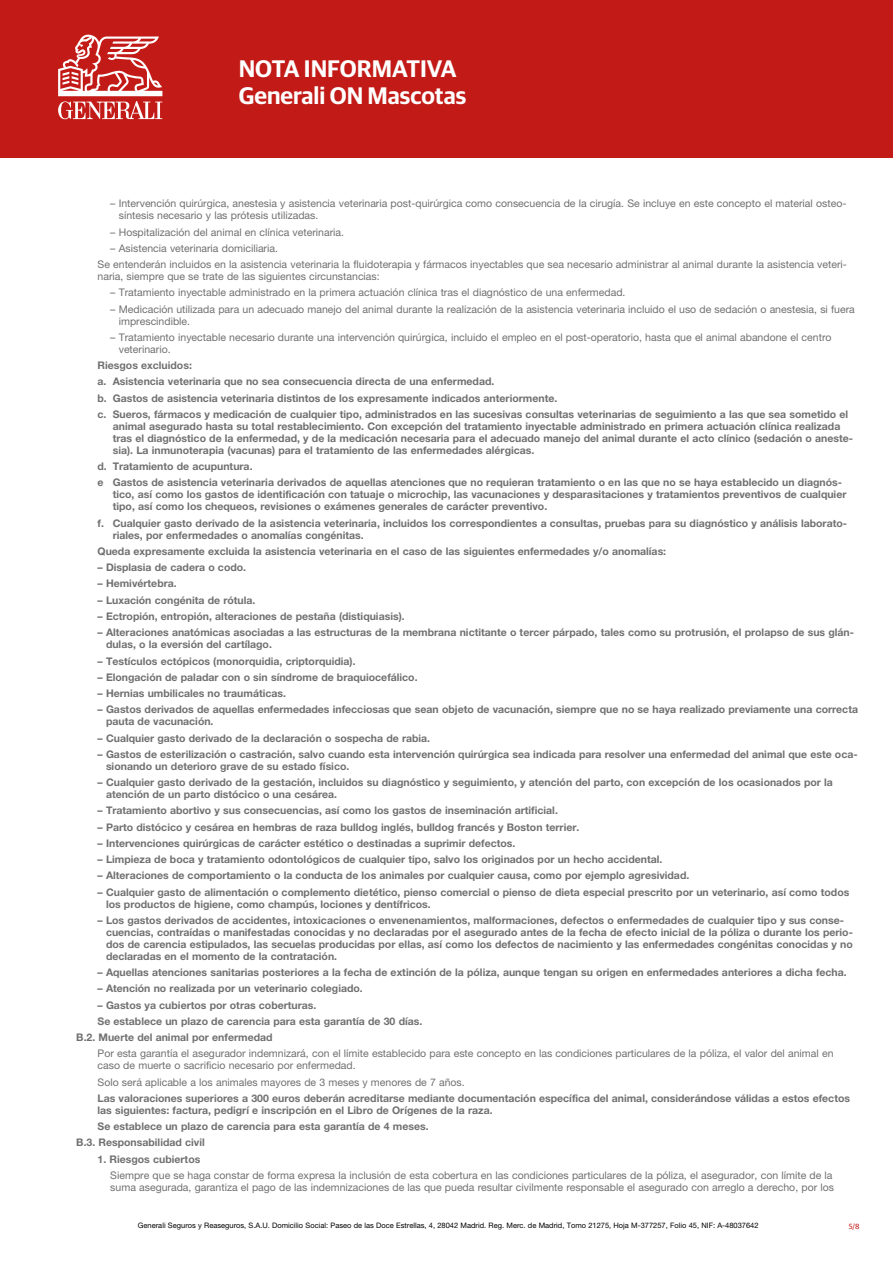
<style>
.page{position:relative;width:893px;height:1263px;background:#fff}
.page>*{position:absolute;margin:0;border:0;box-sizing:border-box;transform-origin:0 0}
.t1{font:600 24px/27px "Guardian Sans";color:#fff}
.t2{font:700 10.5px/12px "Helvetica Neue LT Std";color:#707070}
.t3{font:10.5px/12px "Helvetica Neue LT Std";color:#707070}
.t4{font:7.5px "Helvetica Neue LT Std";color:#000}
.t5{font:7.5px "Guardian Sans";color:#c21b17}
</style>
<div class="page">
<div style="left:0;top:0;width:893px;height:157px;background:#c21b17"></div>
<svg style="left:58px;top:34px;width:104px;height:85px"></svg>
<h1 class="t1" style="left:239px;top:54px;width:229px">NOTA INFORMATIVA<br>Generali ON Mascotas</h1>
<p class="t3" style="left:119px;top:197px;width:729px;text-indent:-8px">– Intervención quirúrgica, anestesia y asistencia veterinaria post-quirúrgica como consecuencia de la cirugía. Se incluye en este concepto el material osteo&shy;síntesis necesario y las prótesis utilizadas.</p>
<p class="t3" style="left:110px;top:226px;width:235px">– Hospitalización del animal en clínica veterinaria.</p>
<p class="t3" style="left:98px;top:240px;width:751px;line-height:16.2px;text-indent:13px">– Asistencia veterinaria domiciliaria.<br>Se entenderán incluidos en la asistencia veterinaria la fluidoterapia y fármacos inyectables que sea necesario administrar al animal durante la asistencia veteri-</p>
<p class="t3" style="left:98px;top:270px;width:284px">naria, siempre que se trate de las siguientes circunstancias:</p>
<p class="t3" style="left:110px;top:286px;width:517px">– Tratamiento inyectable administrado en la primera actuación clínica tras el diagnóstico de una enfermedad.</p>
<p class="t3" style="left:119px;top:303px;width:738px;text-indent:-8px">– Medicación utilizada para un adecuado manejo del animal durante la realización de la asistencia veterinaria incluido el uso de sedación o anestesia, si fuera imprescindible.</p>
<p class="t3" style="left:119px;top:331px;width:714px;text-indent:-8px">– Tratamiento inyectable necesario durante una intervención quirúrgica, incluido el empleo en el post-operatorio, hasta que el animal abandone el centro veterinario.</p>
<p class="t2" style="left:98px;top:357px;width:752px;line-height:16.2px">Riesgos excluidos:<br>a. Asistencia veterinaria que no sea consecuencia directa de una enfermedad.<br>b. Gastos de asistencia veterinaria distintos de los expresamente indicados anteriormente.<br>c. Sueros, fármacos y medicación de cualquier tipo, administrados en las sucesivas consultas veterinarias de seguimiento a las que sea sometido el</p>
<p class="t2" style="left:113px;top:420px;width:742px">animal asegurado hasta su total restablecimiento. Con excepción del tratamiento inyectable administrado en primera actuación clínica realizada tras el diagnóstico de la enfermedad, y de la medicación necesaria para el adecuado manejo del animal durante el acto clínico (sedación o aneste&shy;sia). La inmunoterapia (vacunas) para el tratamiento de las enfermedades alérgicas.</p>
<p class="t2" style="left:98px;top:458px;width:746px;line-height:16.2px">d. Tratamiento de acupuntura.<br>e Gastos de asistencia veterinaria derivados de aquellas atenciones que no requieran tratamiento o en las que no se haya establecido un diagnós-</p>
<p class="t2" style="left:113px;top:488px;width:735px">tico, así como los gastos de identificación con tatuaje o microchip, las vacunaciones y desparasitaciones y tratamientos preventivos de cualquier tipo, así como los chequeos, revisiones o exámenes generales de carácter preventivo.</p>
<p class="t2" style="left:113px;top:517px;width:736px;text-indent:-15px">f. Cualquier gasto derivado de la asistencia veterinaria, incluidos los correspondientes a consultas, pruebas para su diagnóstico y análisis laborato&shy;riales, por enfermedades o anomalías congénitas.</p>
<p class="t2" style="left:98px;top:545px;width:570px">Queda expresamente excluida la asistencia veterinaria en el caso de las siguientes enfermedades y/o anomalías:</p>
<p class="t2" style="left:98px;top:561px;width:150px">– Displasia de cadera o codo.</p>
<p class="t2" style="left:98px;top:577px;width:81px">– Hemivértebra.</p>
<p class="t2" style="left:98px;top:594px;width:159px">– Luxación congénita de rótula.</p>
<p class="t2" style="left:98px;top:610px;width:309px">– Ectropión, entropión, alteraciones de pestaña (distiquiasis).</p>
<p class="t2" style="left:106px;top:626px;width:750px;text-indent:-8px">– Alteraciones anatómicas asociadas a las estructuras de la membrana nictitante o tercer párpado, tales como su protrusión, el prolapso de sus glán&shy;dulas, o la eversión del cartílago.</p>
<p class="t2" style="left:98px;top:654px;width:260px">– Testículos ectópicos (monorquidia, criptorquidia).</p>
<p class="t2" style="left:98px;top:671px;width:322px">– Elongación de paladar con o sin síndrome de braquiocefálico.</p>
<p class="t2" style="left:98px;top:687px;width:190px">– Hernias umbilicales no traumáticas.</p>
<p class="t2" style="left:106px;top:703px;width:753px;text-indent:-8px">– Gastos derivados de aquellas enfermedades infecciosas que sean objeto de vacunación, siempre que no se haya realizado previamente una correcta pauta de vacunación.</p>
<p class="t2" style="left:98px;top:731px;width:334px">– Cualquier gasto derivado de la declaración o sospecha de rabia.</p>
<p class="t2" style="left:106px;top:748px;width:753px;text-indent:-8px">– Gastos de esterilización o castración, salvo cuando esta intervención quirúrgica sea indicada para resolver una enfermedad del animal que este oca&shy;sionando un deterioro grave de su estado físico.</p>
<p class="t2" style="left:106px;top:776px;width:728px;text-indent:-8px">– Cualquier gasto derivado de la gestación, incluidos su diagnóstico y seguimiento, y atención del parto, con excepción de los ocasionados por la atención de un parto distócico o una cesárea.</p>
<p class="t2" style="left:98px;top:804px;width:462px">– Tratamiento abortivo y sus consecuencias, así como los gastos de inseminación artificial.</p>
<p class="t2" style="left:98px;top:820px;width:483px">– Parto distócico y cesárea en hembras de raza bulldog inglés, bulldog francés y Boston terrier.</p>
<p class="t2" style="left:98px;top:837px;width:419px">– Intervenciones quirúrgicas de carácter estético o destinadas a suprimir defectos.</p>
<p class="t2" style="left:98px;top:853px;width:566px">– Limpieza de boca y tratamiento odontológicos de cualquier tipo, salvo los originados por un hecho accidental.</p>
<p class="t2" style="left:98px;top:869px;width:593px">– Alteraciones de comportamiento o la conducta de los animales por cualquier causa, como por ejemplo agresividad.</p>
<p class="t2" style="left:106px;top:886px;width:745px;text-indent:-8px">– Cualquier gasto de alimentación o complemento dietético, pienso comercial o pienso de dieta especial prescrito por un veterinario, así como todos los productos de higiene, como champús, lociones y dentífricos.</p>
<p class="t2" style="left:106px;top:914px;width:748px;text-indent:-8px">– Los gastos derivados de accidentes, intoxicaciones o envenenamientos, malformaciones, defectos o enfermedades de cualquier tipo y sus conse&shy;cuencias, contraídas o manifestadas conocidas y no declaradas por el asegurado antes de la fecha de efecto inicial de la póliza o durante los perio&shy;dos de carencia estipulados, las secuelas producidas por ellas, así como los defectos de nacimiento y las enfermedades congénitas conocidas y no declaradas en el momento de la contratación.</p>
<p class="t2" style="left:98px;top:966px;width:751px">– Aquellas atenciones sanitarias posteriores a la fecha de extinción de la póliza, aunque tengan su origen en enfermedades anteriores a dicha fecha.</p>
<p class="t2" style="left:98px;top:982px;width:267px">– Atención no realizada por un veterinario colegiado.</p>
<p class="t2" style="left:98px;top:999px;width:220px">– Gastos ya cubiertos por otras coberturas.</p>
<p class="t2" style="left:98px;top:1015px;width:326px">Se establece un plazo de carencia para esta garantía de 30 días.</p>
<p class="t2" style="left:76px;top:1031px;width:198px">B.2. Muerte del animal por enfermedad</p>
<p class="t3" style="left:98px;top:1047px;width:737px">Por esta garantía el asegurador indemnizará, con el límite establecido para este concepto en las condiciones particulares de la póliza, el valor del animal en caso de muerte o sacrificio necesario por enfermedad.</p>
<p class="t3" style="left:98px;top:1076px;width:369px">Solo será aplicable a los animales mayores de 3 meses y menores de 7 años.</p>
<p class="t2" style="left:98px;top:1092px;width:754px">Las valoraciones superiores a 300 euros deberán acreditarse mediante documentación específica del animal, considerándose válidas a estos efectos las siguientes: factura, pedigrí e inscripción en el Libro de Orígenes de la raza.</p>
<p class="t2" style="left:76px;top:1118px;width:354px;line-height:16.2px;text-indent:21px">Se establece un plazo de carencia para esta garantía de 4 meses.<br>B.3. Responsabilidad civil</p>
<p class="t2" style="left:98px;top:1153px;width:104px">1. Riesgos cubiertos</p>
<p class="t3" style="left:110px;top:1169px;width:725px">Siempre que se haga constar de forma expresa la inclusión de esta cobertura en las condiciones particulares de la póliza, el asegurador, con límite de la suma asegurada, garantiza el pago de las indemnizaciones de las que pueda resultar civilmente responsable el asegurado con arreglo a derecho, por los</p>
<p class="t4" style="left:138px;top:1221px;width:622px">Generali Seguros y Reaseguros, S.A.U. Domicilio Social: Paseo de las Doce Estrellas, 4, 28042 Madrid. Reg. Merc. de Madrid, Tomo 21275, Hoja M-377257, Folio 45, NIF: A-48037642</p>
<p class="t5" style="left:849px;top:1221px;width:12px">5/8</p>
</div>
